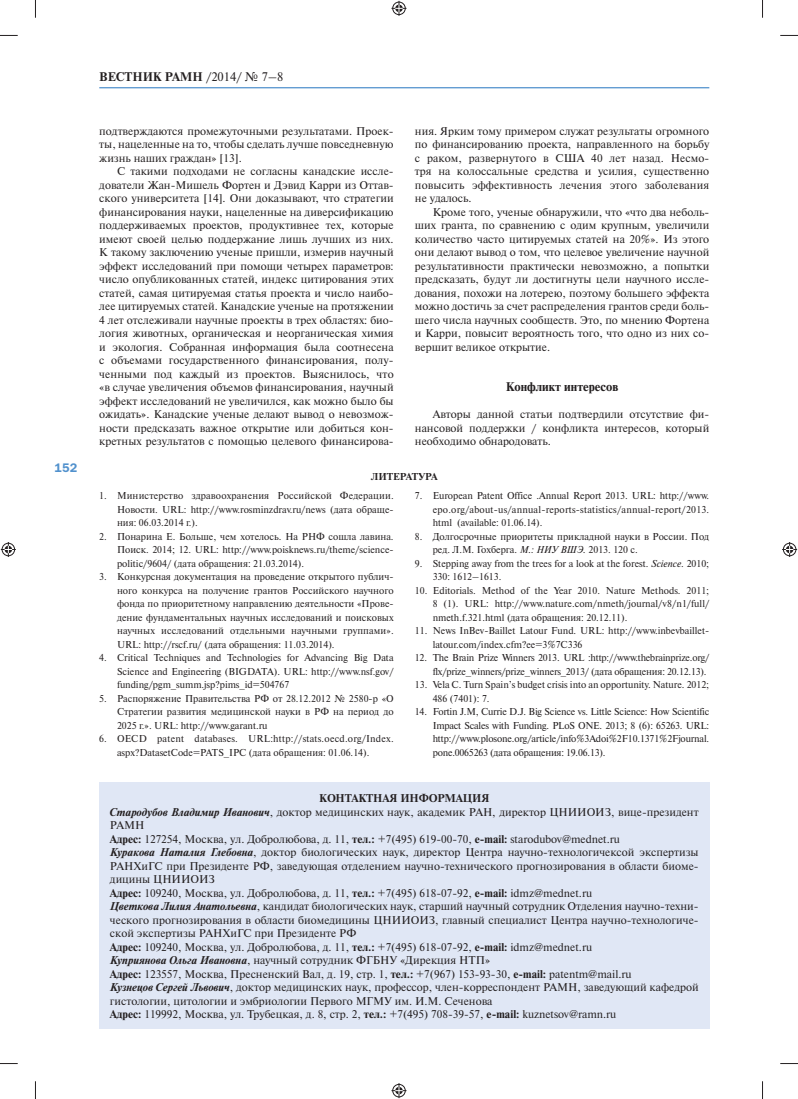
<style>
.page{position:relative;width:798px;height:1099px;background:#fff}
.page>*{position:absolute;margin:0;border:0;box-sizing:border-box;transform-origin:0 0}
.t1{font:700 12.5px "Newton C";color:#231f20}
.t2{font:12.5px "Franklin Gothic Demi C";color:#5191cd}
.t3{font:11.25px/13.5px "Newton C";color:#231f20;text-align:justify}
.t4{font:10px/13.5px "Newton C";color:#231f20;text-align:justify}
.t5{font:10px/13.5px "Newton C";letter-spacing:-.02em;color:#231f20;text-align:right}
.t6{font:700 10px "Newton C";color:#231f20}
.s1{font-weight:400}
.s2{font-style:italic}
.s3{font-weight:700}
.s4{font-weight:700;font-style:italic}
</style>
<div class="page">
<hr style="left:99px;top:87px;width:610px;height:1px;background:#5191cd">
<div style="left:99px;top:782px;width:610px;height:247px;background:#e0e7f5"></div>
<svg style="left:0;top:35px;width:18px;height:1px"></svg>
<svg style="left:780px;top:35px;width:17px;height:1px"></svg>
<svg style="left:0;top:1063px;width:18px;height:1px"></svg>
<svg style="left:780px;top:1063px;width:17px;height:1px"></svg>
<svg style="left:35px;top:0;width:1px;height:18px"></svg>
<svg style="left:35px;top:1081px;width:1px;height:17px"></svg>
<svg style="left:762px;top:0;width:1px;height:18px"></svg>
<svg style="left:762px;top:1081px;width:1px;height:17px"></svg>
<svg style="left:391px;top:1px;width:15px;height:15px"></svg>
<svg style="left:391px;top:1083px;width:15px;height:15px"></svg>
<svg style="left:1px;top:542px;width:15px;height:15px"></svg>
<svg style="left:782px;top:542px;width:14px;height:15px"></svg>
<p class="t2" style="left:54px;top:463px;width:24px">152</p>
<p class="t1" style="left:99px;top:72px;width:185px">ВЕСТНИК РАМН <span class="s1">/2014/ № 7–8</span></p>
<p class="t3" style="left:99px;top:125px;width:296px">подтверждаются промежуточными результатами. Проек&shy;ты, нацеленные на то, чтобы сделать лучше повседневную жизнь наших граждан» [13].</p>
<p class="t3" style="left:99px;top:165px;width:296px;text-indent:18px">С такими подходами не согласны канадские иссле&shy;дователи Жан-Мишель Фортен и Дэвид Карри из Оттав&shy;ского университета [14]. Они доказывают, что стратегии финансирования науки, нацеленные на диверсификацию поддерживаемых проектов, продуктивнее тех, которые имеют своей целью поддержание лишь лучших из них.<br>К такому заключению ученые пришли, измерив научный эффект исследований при помощи четырех параметров: число опубликованных статей, индекс цитирования этих статей, самая цитируемая статья проекта и число наибо&shy;лее цитируемых статей. Канадские ученые на протяжении 4 лет отслеживали научные проекты в трех областях: био&shy;логия животных, органическая и неорганическая химия и экология. Собранная информация была соотнесена с объемами государственного финансирования, полу&shy;ченными под каждый из проектов. Выяснилось, что «в случае увеличения объемов финансирования, научный эффект исследований не увеличился, как можно было бы ожидать». Канадские ученые делают вывод о невозмож&shy;ности предсказать важное открытие или добиться кон&shy;кретных результатов с помощью целевого финансирова-</p>
<p class="t3" style="left:415px;top:125px;width:296px">ния. Ярким тому примером служат результаты огромного по финансированию проекта, направленного на борьбу с раком, развернутого в США 40 лет назад. Несмо&shy;тря на колоссальные средства и усилия, существенно повысить эффективность лечения этого заболевания не удалось.</p>
<p class="t3" style="left:415px;top:206px;width:296px;text-indent:18px">Кроме того, ученые обнаружили, что «что два неболь&shy;ших гранта, по сравнению с одим крупным, увеличили количество часто цитируемых статей на 20%». Из этого они делают вывод о том, что целевое увеличение научной результативности практически невозможно, а попытки предсказать, будут ли достигнуты цели научного иссле&shy;дования, похожи на лотерею, поэтому большего эффекта можно достичь за счет распределения грантов среди боль&shy;шего числа научных сообществ. Это, по мнению Фортена и Карри, повысит вероятность того, что одно из них со&shy;вершит великое открытие.</p>
<p class="t1" style="left:505px;top:382px;width:114px">Конфликт интересов</p>
<p class="t3" style="left:415px;top:408px;width:296px;text-indent:18px">Авторы данной статьи подтвердили отсутствие фи&shy;нансовой поддержки / конфликта интересов, который необходимо обнародовать.</p>
<p class="t6" style="left:371px;top:473px;width:68px">ЛИТЕРАТУРА</p>
<p class="t4" style="left:117px;top:490px;width:278px;text-indent:-18px">1. Министерство здравоохранения Российской Федерации.<br>Новости. URL: http://www.rosminzdrav.ru/news (дата обраще&shy;ния: 06.03.2014 г.).</p>
<p class="t4" style="left:117px;top:530px;width:278px;text-indent:-18px">2. Понарина Е. Больше, чем хотелось. На РНФ сошла лавина.<br>Поиск. 2014; 12. URL: http://www.poisknews.ru/theme/science&shy;politic/9604/ (дата обращения: 21.03.2014).</p>
<p class="t4" style="left:117px;top:571px;width:278px;text-indent:-18px">3. Конкурсная документация на проведение открытого публич&shy;ного конкурса на получение грантов Российского научного фонда по приоритетному направлению деятельности «Прове&shy;дение фундаментальных научных исследований и поисковых научных исследований отдельными научными группами».<br>URL: http://rscf.ru/ (дата обращения: 11.03.2014).</p>
<p class="t4" style="left:117px;top:652px;width:278px;text-indent:-18px">4. Critical Techniques and Technologies for Advancing Big Data Science and Engineering (BIGDATA). URL: http://www.nsf.gov/ funding/pgm_summ.jsp?pims_id=504767</p>
<p class="t4" style="left:117px;top:692px;width:278px;text-indent:-18px">5. Распоряжение Правительства РФ от 28.12.2012 № 2580-р «О Стратегии развития медицинской науки в РФ на период до 2025 г.». URL: http://www.garant.ru</p>
<p class="t4" style="left:117px;top:733px;width:278px;text-indent:-18px">6. OECD patent databases. URL:http://stats.oecd.org/Index. aspx?DatasetCode=PATS_IPC (дата обращения: 01.06.14).</p>
<p class="t4" style="left:432px;top:490px;width:278px;text-indent:-18px">7. European Patent Office .Annual Report 2013. URL: http://www. epo.org/about-us/annual-reports-statistics/annual-report/2013. html (available: 01.06.14).</p>
<p class="t4" style="left:432px;top:530px;width:278px;text-indent:-18px">8. Долгосрочные приоритеты прикладной науки в России. Под ред. Л.М. Гохберга. <span class="s2">М.: НИУ ВШЭ.</span> 2013. 120 с.</p>
<p class="t4" style="left:432px;top:557px;width:278px;text-indent:-18px">9. Stepping away from the trees for a look at the forest. <span class="s2">Science</span>. 2010;<br>330: 1612–1613.</p>
<p class="t4" style="left:432px;top:584px;width:278px;text-indent:-18px">10. Editorials. Method of the Year 2010. Nature Methods. 2011; 8 (1). URL: http://www.nature.com/nmeth/journal/v8/n1/full/ nmeth.f.321.html (дата обращения: 20.12.11).</p>
<p class="t4" style="left:432px;top:625px;width:278px;text-indent:-18px">11. News InBev-Baillet Latour Fund. URL: http://www.inbevbaillet&shy;latour.com/index.cfm?ee=3%7C336</p>
<p class="t5" style="left:415px;top:652px;width:296px">12. The Brain Prize Winners 2013. URL :http://www.thebrainprize.org/ flx/prize_winners/prize_winners_2013/ (дата обращения: 20.12.13).</p>
<p class="t4" style="left:432px;top:679px;width:278px;text-indent:-18px">13. Vela C. Turn Spain’s budget crisis into an opportunity. Nature. 2012;<br>486 (7401): 7.</p>
<p class="t4" style="left:432px;top:706px;width:278px;text-indent:-18px">14. Fortin J.M, Currie D.J. Big Science vs. Little Science: How Scientific Impact Scales with Funding. PLoS ONE. 2013; 8 (6): 65263. URL: http://www.plosone.org/article/info%3Adoi%2F10.1371%2Fjournal. pone.0065263 (дата обращения: 19.06.13).</p>
<p class="t3" style="left:110px;top:792px;width:590px;text-align:left;text-indent:209px"><span class="s3">КОНТАКТНАЯ ИНФОРМАЦИЯ<br></span><span class="s4">Стародубов Владимир Иванович</span>, доктор медицинских наук, академик РАН, директор ЦНИИОИЗ, вице-президент РАМН<br><span class="s3">Адрес:</span> 127254, Москва, ул. Добролюбова, д. 11, <span class="s3">тел.:</span> +7(495) 619-00-70, <span class="s3">e-mail:</span> starodubov@mednet.ru<br><span class="s4">Куракова Наталия Глебовна</span>, доктор биологических наук, директор Центра научно-технологичексой экспертизы РАНХиГС при Президенте РФ, заведующая отделением научно-технического прогнозирования в области биоме&shy;дицины ЦНИИОИЗ<br><span class="s3">Адрес:</span> 109240, Москва, ул. Добролюбова, д. 11, <span class="s3">тел.:</span> +7(495) 618-07-92, <span class="s3">e-mail:</span> idmz@mednet.ru<br><span class="s4">Цветкова Лилия Анатольевна</span>, кандидат биологических наук, старший научный сотрудник Отделения научно-техни&shy;ческого прогнозирования в области биомедицины ЦНИИОИЗ, главный специалист Центра научно-технологиче&shy;ской экспертизы РАНХиГС при Президенте РФ<br><span class="s3">Адрес:</span> 109240, Москва, ул. Добролюбова, д. 11, <span class="s3">тел.:</span> +7(495) 618-07-92, <span class="s3">e-mail:</span> idmz@mednet.ru<br><span class="s4">Куприянова Ольга Ивановна</span>, научный сотрудник ФГБНУ «Дирекция НТП»<br><span class="s3">Адрес:</span> 123557, Москва, Пресненский Вал, д. 19, стр. 1, <span class="s3">тел.:</span> +7(967) 153-93-30, <span class="s3">e-mail:</span> patentm@mail.ru<br><span class="s4">Кузнецов Сергей Львович</span>, доктор медицинских наук, профессор, член-корреспондент РАМН, заведующий кафедрой гистологии, цитологии и эмбриологии Первого МГМУ им. И.М. Сеченова<br><span class="s3">Адрес:</span> 119992, Москва, ул. Трубецкая, д. 8, стр. 2, <span class="s3">тел.:</span> +7(495) 708-39-57, <span class="s3">e-mail:</span> kuznetsov@ramn.ru</p>
</div>
